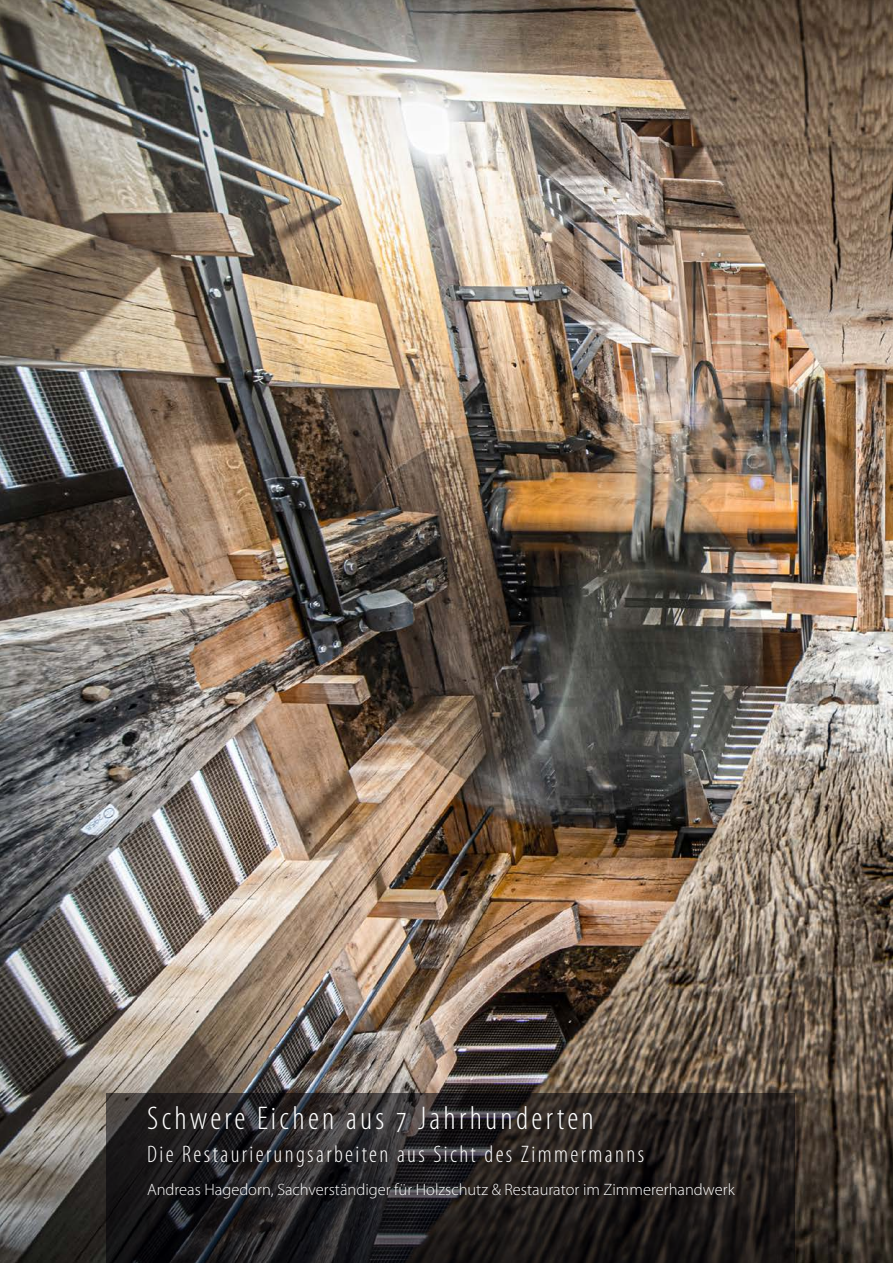
<style>
.page{position:relative;width:893px;height:1263px;background:#fff}
.page>*{position:absolute;margin:0;border:0;box-sizing:border-box;transform-origin:0 0}
.t1{font:300 condensed 33px "Myriad Pro";letter-spacing:.1em;color:#fff}
.t2{font:300 condensed 24px "Myriad Pro";letter-spacing:.1em;color:#fff}
.t3{font:300 16.5px "Myriad Pro";color:#fff}
</style>
<div class="page">
<img style="left:0;top:0;width:893px;height:1263px">
<svg style="left:106px;top:1093px;width:689px;height:170px;background:#221f1f"></svg>
<h1 class="t1" style="left:147px;top:1101px;width:448px">Schwere Eichen aus 7 Jahrhunderten</h1>
<h2 class="t2" style="left:147px;top:1141px;width:499px">Die Restaurierungsarbeiten aus Sicht des Zimmermanns</h2>
<p class="t3" style="left:147px;top:1180px;width:589px">Andreas Hagedorn, Sachverständiger für Holzschutz &amp; Restaurator im Zimmererhandwerk</p>
</div>
